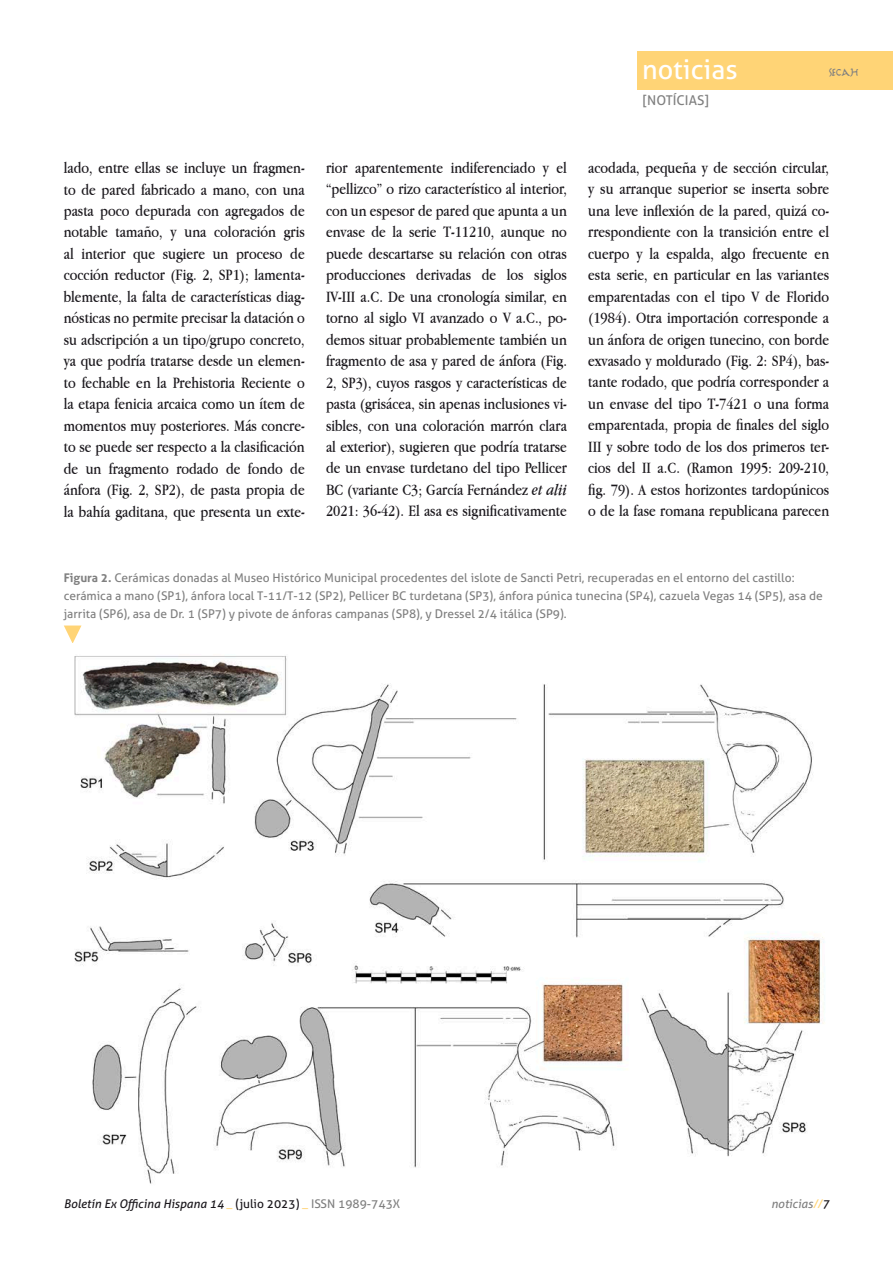
<style>
.page{position:relative;width:893px;height:1263px;background:#fff}
.page>*{position:absolute;margin:0;border:0;box-sizing:border-box;transform-origin:0 0}
.t1{font:27px "Aller";color:#fff}
.t2{font:18px "Marathon II";color:#808080}
.t3{font:16.5px/21.5px "Apple Garamond";color:#1a171c;text-align:justify}
.t4{font:13.5px "Aller";color:#808080}
.t5{font:12px/18px "Aller";color:#808080}
.t6{font:italic 12px "Aller";color:#1a171c}
.t7{font:italic 12px "Aller";color:#808080}
.s1{font-style:italic}
.s2{font-weight:700}
.s3{font-style:normal;color:#ffd476}
.s4{font-style:normal}
.s5{font-style:normal;color:#808080}
.s6{color:#ffd476}
.s7{color:#1a171c}
</style>
<div class="page">
<div style="left:638px;top:51px;width:255px;height:38px;background:#ffd476"></div>
<svg style="left:64px;top:625px;width:17px;height:18px"></svg>
<img style="left:74px;top:656px;width:751px;height:528px">
<h1 class="t1" style="left:642px;top:53px;width:97px">noticias</h1>
<p class="t2" style="left:829px;top:64px;width:31px">secah</p>
<p class="t4" style="left:643px;top:92px;width:67px">[NOTÍCIAS]</p>
<p class="t3" style="left:64px;top:157px;width:242px">lado, entre ellas se incluye un fragmen&shy;to de pared fabricado a mano, con una pasta poco depurada con agregados de notable tamaño, y una coloración gris al interior que sugiere un proceso de cocción reductor (Fig. 2, SP1); lamenta&shy;blemente, la falta de características diag&shy;nósticas no permite precisar la datación o su adscripción a un tipo/grupo concreto, ya que podría tratarse desde un elemen&shy;to fechable en la Prehistoria Reciente o la etapa fenicia arcaica como un ítem de momentos muy posteriores. Más concre&shy;to se puede ser respecto a la clasificación de un fragmento rodado de fondo de ánfora (Fig. 2, SP2), de pasta propia de la bahía gaditana, que presenta un exte-</p>
<p class="t3" style="left:326px;top:157px;width:242px">rior aparentemente indiferenciado y el “pellizco” o rizo característico al interior, con un espesor de pared que apunta a un envase de la serie T-11210, aunque no puede descartarse su relación con otras producciones derivadas de los siglos IV-III a.C. De una cronología similar, en torno al siglo VI avanzado o V a.C., po&shy;demos situar probablemente también un fragmento de asa y pared de ánfora (Fig.<br>2, SP3), cuyos rasgos y características de pasta (grisácea, sin apenas inclusiones vi&shy;sibles, con una coloración marrón clara al exterior), sugieren que podría tratarse de un envase turdetano del tipo Pellicer BC (variante C3; García Fernández <span class="s1">et alii </span>2021: 36-42). El asa es significativamente</p>
<p class="t3" style="left:588px;top:156px;width:242px">acodada, pequeña y de sección circular, y su arranque superior se inserta sobre una leve inflexión de la pared, quizá co&shy;rrespondiente con la transición entre el cuerpo y la espalda, algo frecuente en esta serie, en particular en las variantes emparentadas con el tipo V de Florido (1984). Otra importación corresponde a un ánfora de origen tunecino, con borde exvasado y moldurado (Fig. 2: SP4), bas&shy;tante rodado, que podría corresponder a un envase del tipo T-7421 o una forma emparentada, propia de finales del siglo III y sobre todo de los dos primeros ter&shy;cios del II a.C. (Ramon 1995: 209-210, fig. 79). A estos horizontes tardopúnicos o de la fase romana republicana parecen</p>
<p class="t5" style="left:64px;top:569px;width:760px"><span class="s2">Figura 2.</span> Cerámicas donadas al Museo Histórico Municipal procedentes del islote de Sancti Petri, recuperadas en el entorno del castillo: cerámica a mano (SP1), ánfora local T-11/T-12 (SP2), Pellicer BC turdetana (SP3), ánfora púnica tunecina (SP4), cazuela Vegas 14 (SP5), asa de jarrita (SP6), asa de Dr. 1 (SP7) y pivote de ánforas campanas (SP8), y Dressel 2/4 itálica (SP9).</p>
<p class="t6" style="left:64px;top:1196px;width:338px">Boletín Ex Officina Hispana 14 <span class="s3">_</span> <span class="s4">(julio 2023)</span> <span class="s3">_</span> <span class="s5">ISSN 1989-743X</span></p>
<p class="t7" style="left:771px;top:1196px;width:60px">noticias<span class="s6">//</span><span class="s7">7</span></p>
</div>
